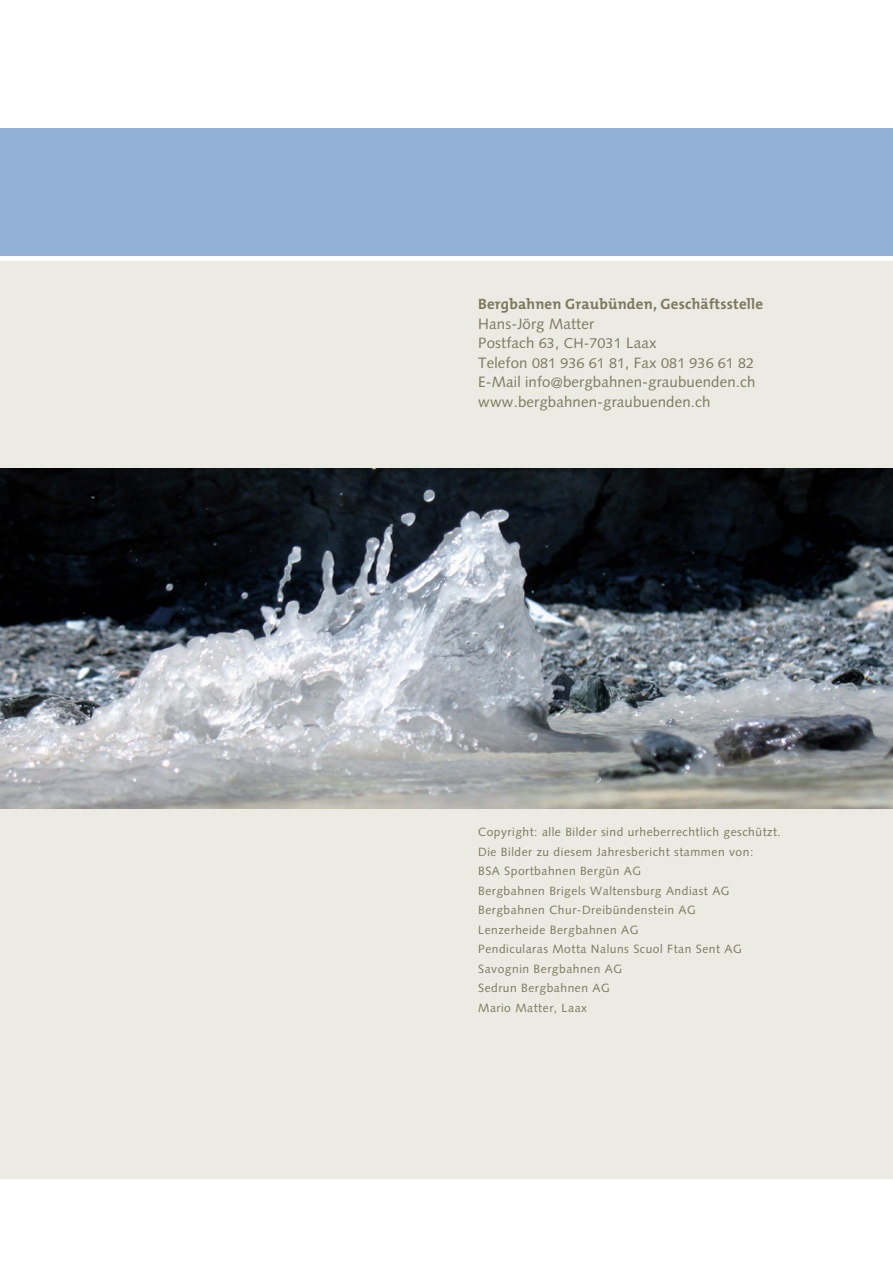
<style>
.page{position:relative;width:893px;height:1263px;background:#fff}
.page>*{position:absolute;margin:0;border:0;box-sizing:border-box;transform-origin:0 0}
.t1{font:15px/19.5px "Syntax LT Std";letter-spacing:.01em;color:#7c795d}
.t2{font:700 15px "The Mix";letter-spacing:.01em;color:#7c795d}
.t3{font:14.25px "Syntax LT Std";letter-spacing:.01em;color:#7c795d}
.t4{font:12px/19.5px "Syntax LT Std";letter-spacing:.045em;color:#7c795d}
.s1{font-size:14.25px}
.s2{font-size:15px}
</style>
<div class="page">
<div style="left:0;top:262px;width:893px;height:916px;background:#ebebe4"></div>
<div style="left:0;top:128px;width:893px;height:128px;background:#92b0d5"></div>
<img style="left:0;top:468px;width:893px;height:341px">
<p class="t2" style="left:478px;top:298px;width:286px">Bergbahnen Graubünden, Geschäftsstelle</p>
<p class="t1" style="left:478px;top:315px;width:180px">Hans-Jörg Matter<br>Postfach <span class="s1">63</span>, <span class="s1">CH-7031</span> Laax</p>
<p class="t3" style="left:478px;top:357px;width:277px"><span class="s2">Telefon</span> 081 936 61 81<span class="s2">, Fax</span> 081 936 61 82</p>
<p class="t1" style="left:478px;top:374px;width:279px">E-Mail info@bergbahnen-graubuenden.ch www.bergbahnen-graubuenden.ch</p>
<p class="t4" style="left:478px;top:823px;width:304px">Copyright: alle Bilder sind urheberrechtlich geschützt.<br>Die Bilder zu diesem Jahresbericht stammen von:<br>BSA Sportbahnen Bergün AG<br>Bergbahnen Brigels Waltensburg Andiast AG Bergbahnen Chur-Dreibündenstein AG<br>Lenzerheide Bergbahnen AG<br>Pendicularas Motta Naluns Scuol Ftan Sent AG Savognin Bergbahnen AG<br>Sedrun Bergbahnen AG<br>Mario Matter, Laax</p>
</div>
